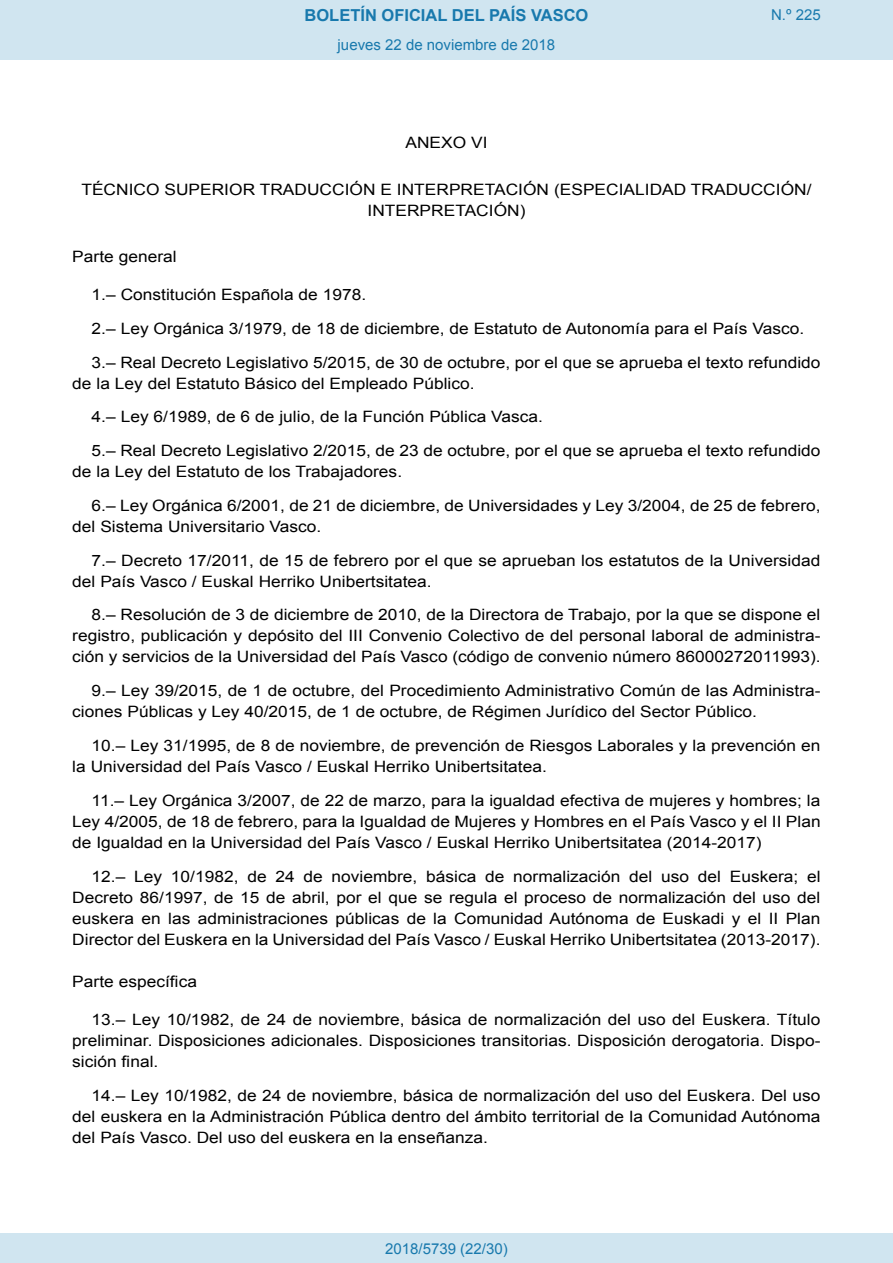
<style>
.page{position:relative;width:893px;height:1263px;background:#fff}
.page>*{position:absolute;margin:0;border:0;box-sizing:border-box;transform-origin:0 0}
.t1{font:700 16.5px "Arial";color:#1879ad}
.BOPVDetalle{font:15.6px/21px "Arial";color:#000;scale:1.11 1}
.BOPVClave{font:15.6px/21px "Arial";color:#000;text-align:center;scale:1.11 1}
.BOPVDisposicionTitul{font:15.6px "Arial";color:#000;scale:1.11 1}
.Paginacion_Centro{font:15px "Arial";color:#1879ad}
</style>
<div class="page">
<div style="left:0;top:0;width:893px;height:60px;background:#d0e5f0"></div>
<div style="left:0;top:1233px;width:893px;height:30px;background:#d0e5f0"></div>
<p class="t1" style="left:305px;top:4px;width:285px">BOLETÍN OFICIAL DEL PAÍS VASCO</p>
<p class="Paginacion_Centro" style="left:338px;top:35px;width:219px">jueves 22 de noviembre de 2018</p>
<p class="Paginacion_Centro" style="left:771px;top:5px;width:51px">N.º 225</p>
<p class="BOPVClave" style="left:405px;top:132px;width:75px">ANEXO VI</p>
<p class="BOPVClave" style="left:81px;top:179px;width:659px">TÉCNICO SUPERIOR TRADUCCIÓN E INTERPRETACIÓN (ESPECIALIDAD TRADUCCIÓN/<br>INTERPRETACIÓN)</p>
<p class="BOPVDisposicionTitul" style="left:72px;top:246px;width:96px">Parte general</p>
<p class="BOPVDetalle" style="left:92px;top:284px;width:249px">1.– Constitución Española de 1978.</p>
<p class="BOPVDetalle" style="left:92px;top:318px;width:643px">2.– Ley Orgánica 3/1979, de 18 de diciembre, de Estatuto de Autonomía para el País Vasco.</p>
<p class="BOPVDetalle" style="left:72px;top:352px;width:676px;text-indent:19px">3.– Real Decreto Legislativo 5/2015, de 30 de octubre, por el que se aprueba el texto refundido de la Ley del Estatuto Básico del Empleado Público.</p>
<p class="BOPVDetalle" style="left:92px;top:407px;width:408px">4.– Ley 6/1989, de 6 de julio, de la Función Pública Vasca.</p>
<p class="BOPVDetalle" style="left:72px;top:440px;width:676px;text-indent:19px">5.– Real Decreto Legislativo 2/2015, de 23 de octubre, por el que se aprueba el texto refundido de la Ley del Estatuto de los Trabajadores.</p>
<p class="BOPVDetalle" style="left:72px;top:495px;width:676px;text-indent:19px">6.– Ley Orgánica 6/2001, de 21 de diciembre, de Universidades y Ley 3/2004, de 25 de febrero, del Sistema Universitario Vasco.</p>
<p class="BOPVDetalle" style="left:72px;top:550px;width:675px;text-indent:19px">7.– Decreto 17/2011, de 15 de febrero por el que se aprueban los estatutos de la Universidad del País Vasco / Euskal Herriko Unibertsitatea.</p>
<p class="BOPVDetalle" style="left:72px;top:605px;width:676px;text-align:justify;text-indent:19px">8.– Resolución de 3 de diciembre de 2010, de la Directora de Trabajo, por la que se dispone el registro, publicación y depósito del III Convenio Colectivo de del personal laboral de administra&shy;ción y servicios de la Universidad del País Vasco (código de convenio número 86000272011993).</p>
<p class="BOPVDetalle" style="left:72px;top:680px;width:676px;text-indent:19px">9.– Ley 39/2015, de 1 de octubre, del Procedimiento Administrativo Común de las Administra&shy;ciones Públicas y Ley 40/2015, de 1 de octubre, de Régimen Jurídico del Sector Público.</p>
<p class="BOPVDetalle" style="left:72px;top:735px;width:676px;text-indent:19px">10.– Ley 31/1995, de 8 de noviembre, de prevención de Riesgos Laborales y la prevención en la Universidad del País Vasco / Euskal Herriko Unibertsitatea.</p>
<p class="BOPVDetalle" style="left:72px;top:790px;width:676px;text-align:justify;text-indent:19px">11.– Ley Orgánica 3/2007, de 22 de marzo, para la igualdad efectiva de mujeres y hombres; la Ley 4/2005, de 18 de febrero, para la Igualdad de Mujeres y Hombres en el País Vasco y el II Plan de Igualdad en la Universidad del País Vasco / Euskal Herriko Unibertsitatea (2014-2017)</p>
<p class="BOPVDetalle" style="left:72px;top:866px;width:676px;text-align:justify;text-indent:19px">12.– Ley 10/1982, de 24 de noviembre, básica de normalización del uso del Euskera; el Decreto 86/1997, de 15 de abril, por el que se regula el proceso de normalización del uso del euskera en las administraciones públicas de la Comunidad Autónoma de Euskadi y el II Plan Director del Euskera en la Universidad del País Vasco / Euskal Herriko Unibertsitatea (2013-2017).</p>
<p class="BOPVDisposicionTitul" style="left:72px;top:971px;width:114px">Parte específica</p>
<p class="BOPVDetalle" style="left:72px;top:1009px;width:676px;text-align:justify;text-indent:19px">13.– Ley 10/1982, de 24 de noviembre, básica de normalización del uso del Euskera. Título preliminar. Disposiciones adicionales. Disposiciones transitorias. Disposición derogatoria. Dispo&shy;sición final.</p>
<p class="BOPVDetalle" style="left:72px;top:1085px;width:676px;text-align:justify;text-indent:19px">14.– Ley 10/1982, de 24 de noviembre, básica de normalización del uso del Euskera. Del uso del euskera en la Administración Pública dentro del ámbito territorial de la Comunidad Autónoma del País Vasco. Del uso del euskera en la enseñanza.</p>
<p class="Paginacion_Centro" style="left:385px;top:1238px;width:124px">2018/5739 (22/30)</p>
</div>
